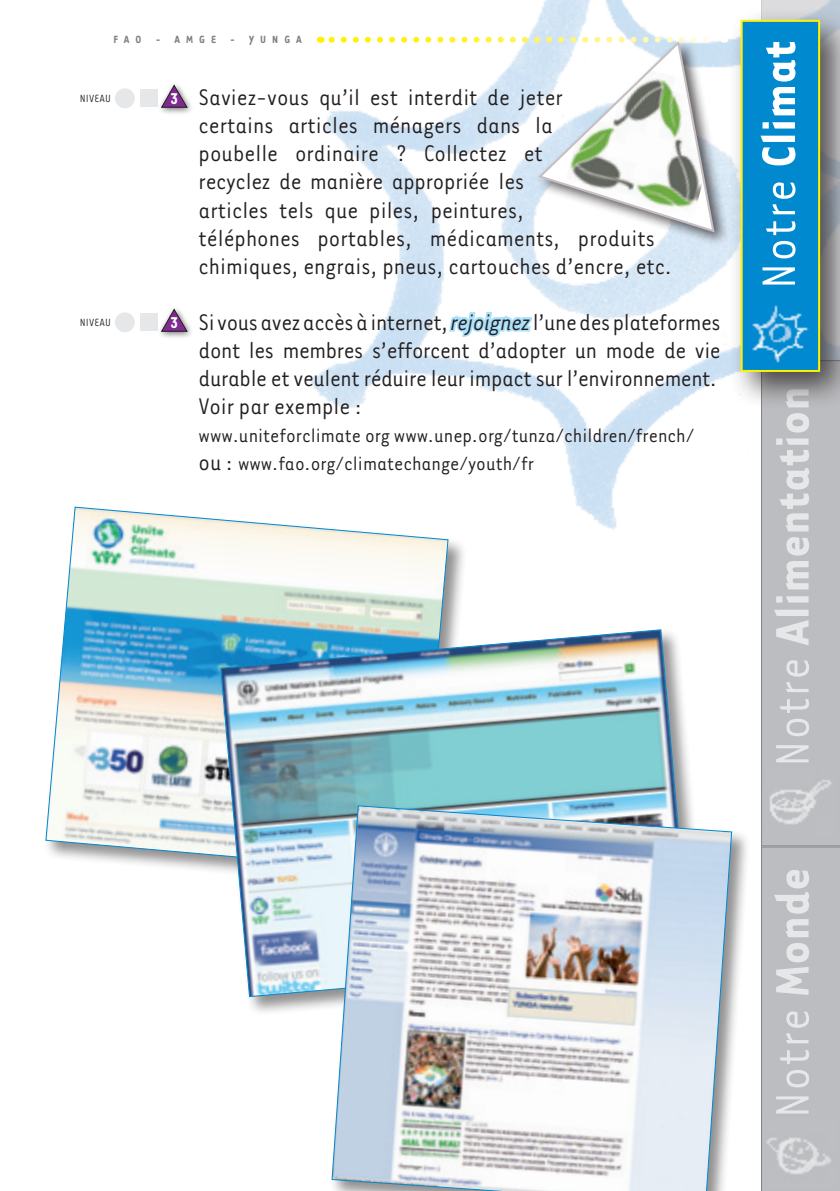
<style>
.page{position:relative;width:840px;height:1191px;background:#fff}
.page>*{position:absolute;margin:0;border:0;box-sizing:border-box;transform-origin:0 0}
.t1{font:700 54px "Tarzana Narrow";letter-spacing:.02em;color:#e6e7e9}
.t2{font:700 54px "Tarzana Narrow";letter-spacing:.02em;color:#fff}
.t3{font:54px "Tarzana Narrow";letter-spacing:.02em;color:#e6e7e9}
.IndentedTXTcat{font:26px/28px "Tarzana Narrow";color:#231f20}
.IndentedTXTcat-2{font:22px "Tarzana Narrow";color:#231f20}
.Txt_introPage{font:700 18px "Tarzana Narrow";color:#fff}
.t4{font:700 12px "Tarzana Narrow";letter-spacing:.5em;color:#808285}
.Txt_introPage-2{font:12px "Tarzana Narrow";color:#231f20}
.s1{font-style:italic}
.s2{font-size:26px}
.s3{font-weight:400}
.s4{font-weight:700}
</style>
<div class="page">
<img style="left:311px;top:0;width:415px;height:530px">
<svg style="left:761px;top:0;width:78px;height:1191px;background:#b3b4b7"></svg>
<div style="left:763px;top:1116px;width:72px;height:71px;background:#bcbdc0"></div>
<img style="left:767px;top:1138px;width:64px;height:36px">
<div style="left:726px;top:6px;width:113px;height:414px;background:#231f20;opacity:.75"></div>
<div style="left:740px;top:20px;width:79px;height:352px;background:#0089cf;border:2px solid #fff101"></div>
<img style="left:752px;top:305px;width:56px;height:58px">
<svg style="left:446px;top:310px;width:89px;height:29px"></svg>
<div style="left:115px;top:88px;width:20px;height:20px;background:#e6e7e9;border-radius:50%"></div>
<div style="left:140px;top:89px;width:18px;height:18px;background:#e6e7e9"></div>
<div style="left:156px;top:81px;width:47px;height:41px;background:#231f20;opacity:.7"></div>
<svg style="left:161px;top:85px;width:26px;height:23px"></svg>
<div style="left:115px;top:312px;width:20px;height:20px;background:#e6e7e9;border-radius:50%"></div>
<div style="left:140px;top:313px;width:18px;height:18px;background:#e6e7e9"></div>
<div style="left:156px;top:305px;width:47px;height:41px;background:#231f20;opacity:.7"></div>
<svg style="left:161px;top:309px;width:26px;height:23px"></svg>
<div style="left:42px;top:503px;width:433px;height:398px;background:#231f20;opacity:.5"></div>
<svg style="left:45px;top:506px;width:404px;height:368px"></svg>
<div style="left:217px;top:626px;width:499px;height:398px;background:#231f20;opacity:.5"></div>
<img style="left:219px;top:629px;width:471px;height:368px">
<div style="left:532px;top:35px;width:262px;height:253px;background:#231f20;opacity:.75"></div>
<svg style="left:331px;top:37px;width:386px;height:197px"></svg>
<div style="left:328px;top:802px;width:430px;height:389px;background:#231f20;opacity:.5"></div>
<img style="left:331px;top:805px;width:401px;height:386px">
<p class="t4" style="left:113px;top:32px;width:190px">FAO - AMGE - YUNGA</p>
<p class="Txt_introPage-2" style="left:80px;top:91px;width:12px">Niveau</p>
<p class="Txt_introPage" style="left:170px;top:87px;width:9px">3</p>
<p class="Txt_introPage-2" style="left:80px;top:315px;width:12px">Niveau</p>
<p class="Txt_introPage" style="left:170px;top:311px;width:9px">3</p>
<p class="IndentedTXTcat" style="left:198px;top:82px;width:475px">Saviez-vous qu’il est interdit de jeter<br>certains articles ménagers dans la<br>poubelle ordinaire ? Collectez et<br>recyclez de manière appropriée les<br>articles tels que piles, peintures,<br>téléphones portables, médicaments, produits chimiques, engrais, pneus, cartouches d’encre, etc.</p>
<p class="IndentedTXTcat" style="left:198px;top:306px;width:523px;text-align:justify">Si vous avez accès à internet, <span class="s1">rejoignez</span> l’une des plateformes dont les membres s’efforcent d’adopter un mode de vie durable et veulent réduire leur impact sur l’environnement.</p>
<p class="IndentedTXTcat" style="left:198px;top:390px;width:165px">Voir par exemple :</p>
<p class="IndentedTXTcat-2" style="left:198px;top:422px;width:497px">www.uniteforclimate org www.unep.org/tunza/children/french/</p>
<p class="IndentedTXTcat-2" style="left:198px;top:450px;width:336px"><span class="s2">ou :</span> www.fao.org/climatechange/youth/fr</p>
<h1 class="t2" style="left:744px;top:289px;width:250px;rotate:-90deg"><span class="s3">Notre</span> Climat</h1>
<h1 class="t1" style="left:758px;top:767px;width:382px;rotate:-90deg"><span class="s3">Notre</span> Alimentation</h1>
<h1 class="t3" style="left:759px;top:1118px;width:252px;rotate:-90deg">Notre <span class="s4">Monde</span></h1>
</div>
